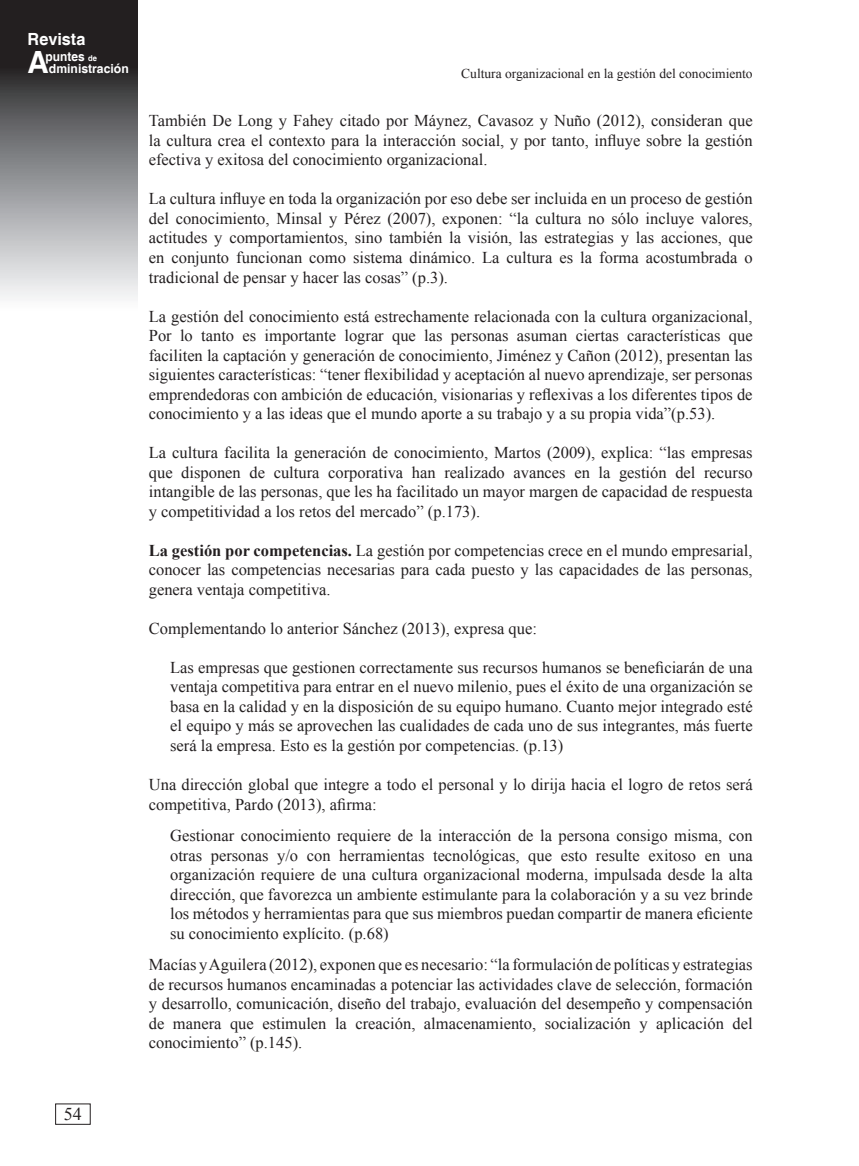
<style>
.page{position:relative;width:859px;height:1166px;background:#fff}
.page>*{position:absolute;margin:0;border:0;box-sizing:border-box;transform-origin:0 0}
.t1{font:700 30.6px "Helvetica";color:#fff}
.t2{font:18px "Times New Roman";color:#231f20}
.t3{font:700 16.8px "Helvetica";color:#fff}
.t4{font:16.5px/19.5px "Times New Roman";color:#231f20;text-align:justify}
.t5{font:13.5px "Times New Roman";color:#231f20}
.t6{font:700 12.75px "Helvetica";color:#fff;scale:.94 1}
.t7{font:700 12.6px "Helvetica";color:#fff}
.s1{font-size:8.1px}
.s2{font-weight:700}
</style>
<div class="page">
<svg style="left:0;top:0;width:137px;height:298px;background:#79797b"></svg>
<p class="t3" style="left:28px;top:29px;width:59px">Revista</p>
<h1 class="t1" style="left:28px;top:43px;width:23px">A</h1>
<p class="t6" style="left:46px;top:49px;width:56px">puntes <span class="s1">de</span></p>
<p class="t7" style="left:49px;top:60px;width:81px">dministración</p>
<p class="t5" style="left:461px;top:65px;width:293px">Cultura organizacional en la gestión del conocimiento</p>
<p class="t4" style="left:149px;top:111px;width:605px">También De Long y Fahey citado por Máynez, Cavasoz y Nuño (2012), consideran que la cultura crea el contexto para la interacción social, y por tanto, influye sobre la gestión efectiva y exitosa del conocimiento organizacional.</p>
<p class="t4" style="left:149px;top:189px;width:605px">La cultura influye en toda la organización por eso debe ser incluida en un proceso de gestión del conocimiento, Minsal y Pérez (2007), exponen: “la cultura no sólo incluye valores, actitudes y comportamientos, sino también la visión, las estrategias y las acciones, que en conjunto funcionan como sistema dinámico. La cultura es la forma acostumbrada o tradicional de pensar y hacer las cosas” (p.3).</p>
<p class="t4" style="left:149px;top:306px;width:605px">La gestión del conocimiento está estrechamente relacionada con la cultura organizacional, Por lo tanto es importante lograr que las personas asuman ciertas características que faciliten la captación y generación de conocimiento, Jiménez y Cañon (2012), presentan las siguientes características: “tener flexibilidad y aceptación al nuevo aprendizaje, ser personas emprendedoras con ambición de educación, visionarias y reflexivas a los diferentes tipos de conocimiento y a las ideas que el mundo aporte a su trabajo y a su propia vida”(p.53).</p>
<p class="t4" style="left:149px;top:442px;width:605px">La cultura facilita la generación de conocimiento, Martos (2009), explica: “las empresas que disponen de cultura corporativa han realizado avances en la gestión del recurso intangible de las personas, que les ha facilitado un mayor margen de capacidad de respuesta y competitividad a los retos del mercado” (p.173).</p>
<p class="t4" style="left:149px;top:540px;width:605px"><span class="s2">La gestión por competencias.</span> La gestión por competencias crece en el mundo empresarial, conocer las competencias necesarias para cada puesto y las capacidades de las personas, genera ventaja competitiva.</p>
<p class="t4" style="left:149px;top:618px;width:390px">Complementando lo anterior Sánchez (2013), expresa que:</p>
<p class="t4" style="left:170px;top:657px;width:584px">Las empresas que gestionen correctamente sus recursos humanos se beneficiarán de una ventaja competitiva para entrar en el nuevo milenio, pues el éxito de una organización se basa en la calidad y en la disposición de su equipo humano. Cuanto mejor integrado esté el equipo y más se aprovechen las cualidades de cada uno de sus integrantes, más fuerte será la empresa. Esto es la gestión por competencias. (p.13)</p>
<p class="t4" style="left:149px;top:774px;width:605px">Una dirección global que integre a todo el personal y lo dirija hacia el logro de retos será competitiva, Pardo (2013), afirma:</p>
<p class="t4" style="left:170px;top:825px;width:584px">Gestionar conocimiento requiere de la interacción de la persona consigo misma, con otras personas y/o con herramientas tecnológicas, que esto resulte exitoso en una organización requiere de una cultura organizacional moderna, impulsada desde la alta dirección, que favorezca un ambiente estimulante para la colaboración y a su vez brinde los métodos y herramientas para que sus miembros puedan compartir de manera eficiente su conocimiento explícito. (p.68)</p>
<p class="t4" style="left:149px;top:954px;width:605px">Macías y Aguilera (2012), exponen que es necesario: “la formulación de políticas y estrategias de recursos humanos encaminadas a potenciar las actividades clave de selección, formación y desarrollo, comunicación, diseño del trabajo, evaluación del desempeño y compensación de manera que estimulen la creación, almacenamiento, socialización y aplicación del conocimiento” (p.145).</p>
<p class="t2" style="left:64px;top:1101px;width:19px">54</p>
</div>
